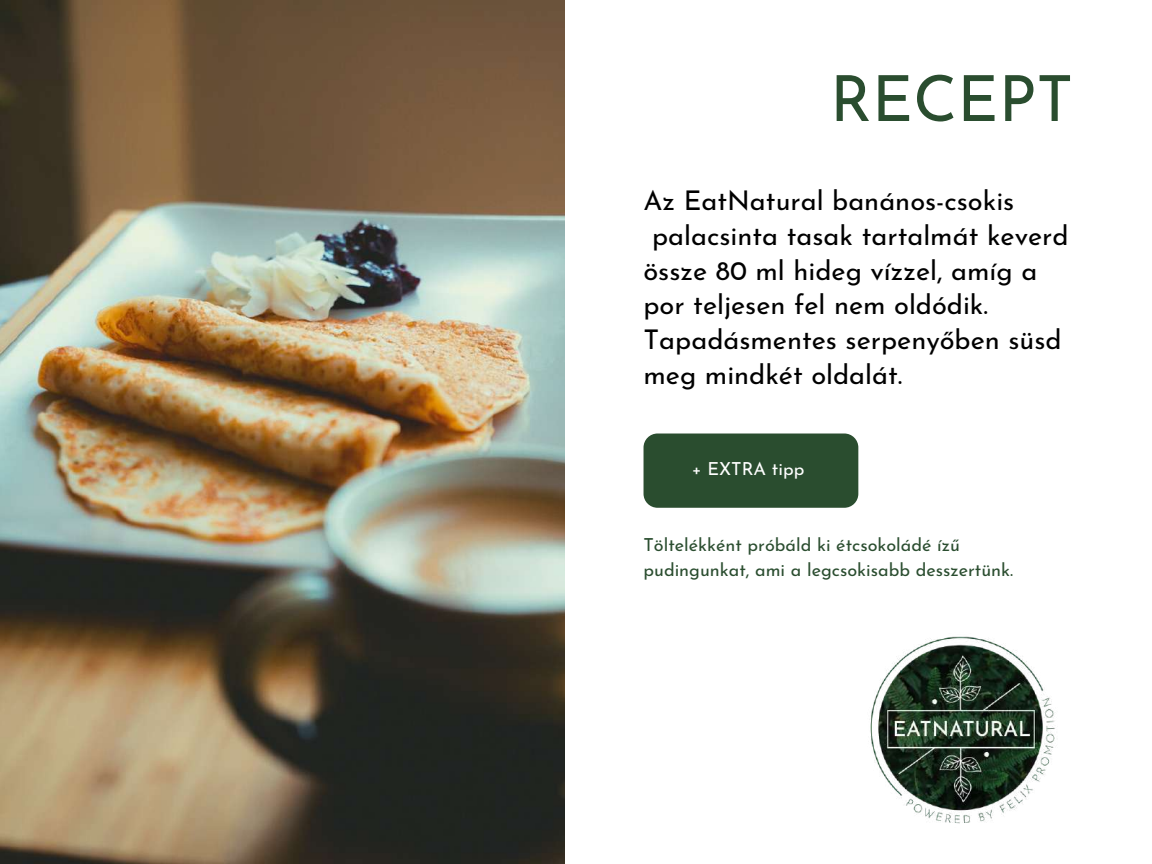
<style>
.page{position:relative;width:1152px;height:864px;background:#fff}
.page>*{position:absolute;margin:0;border:0;box-sizing:border-box;transform-origin:0 0}
.t1{font:63.45px "Josefin Sans";color:#2a4d2f}
.t2{font:27.15px "Josefin Sans";color:#000}
.t3{font:18px/24.8px "Josefin Sans";color:#2a4d2f}
.t4{font:18px "Josefin Sans";color:#fff}
</style>
<div class="page">
<img style="left:0;top:0;width:565px;height:864px">
<img style="left:870px;top:636px;width:185px;height:188px">
<div style="left:644px;top:434px;width:214px;height:74px;background:#2a4d2f;border-radius:14px"></div>
<h1 class="t1" style="left:830px;top:73px;width:245px">RECEPT</h1>
<p class="t2" style="left:644px;top:189px;width:372px">Az EatNatural banános-csokis</p>
<p class="t2" style="left:652px;top:224px;width:418px">palacsinta tasak tartalmát keverd</p>
<p class="t2" style="left:644px;top:259px;width:395px">össze 80 ml hideg vízzel, amíg a</p>
<p class="t2" style="left:644px;top:294px;width:346px">por teljesen fel nem oldódik.</p>
<p class="t2" style="left:644px;top:329px;width:420px">Tapadásmentes serpenyőben süsd</p>
<p class="t2" style="left:644px;top:364px;width:261px">meg mindkét oldalát.</p>
<p class="t4" style="left:692px;top:462px;width:114px">+ EXTRA tipp</p>
<p class="t3" style="left:644px;top:534px;width:371px">Töltelékként próbáld ki étcsokoládé ízű pudingunkat, ami a legcsokisabb desszertünk.</p>
</div>
